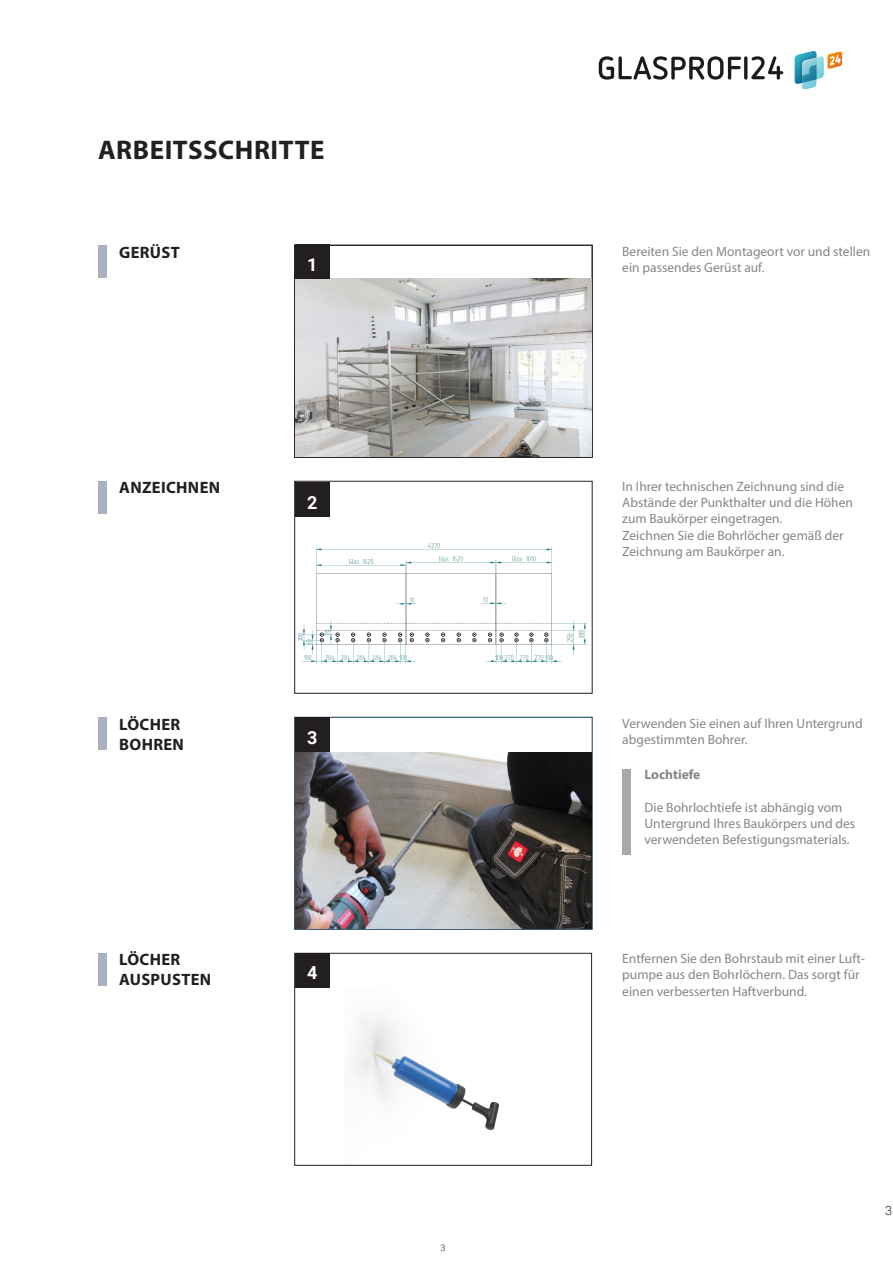
<style>
.page{position:relative;width:893px;height:1263px;background:#fff}
.page>*{position:absolute;margin:0;border:0;box-sizing:border-box;transform-origin:0 0}
.Überschrift_Myriad_Pro{font:700 27px "Myriad Pro";letter-spacing:.02em;color:#231f20}
.Bildbeschreibung_Subhead{font:700 18px "Roboto";color:#fff}
.Kapitelüberschrift_Myriad_Prod{font:700 16.5px/19.8px "Myriad Pro";letter-spacing:.02em;color:#231f20}
.Copy_Myriad_Prod{font:13.5px/16.2px "Myriad Pro";color:#858688}
.Copy_Myriad_Prod-2{font:700 13.5px "Myriad Pro";color:#858688}
.t1{font:300 12.75px "Roboto";color:#231f20}
.t2{font:300 9px "Roboto";color:#231f20}
</style>
<div class="page">
<svg style="left:795px;top:51px;width:47px;height:39px"></svg>
<svg style="left:599px;top:56px;width:184px;height:24px"></svg>
<div style="left:294px;top:953px;width:298px;height:212px;border:1px solid #231f20"></div>
<div style="left:294px;top:717px;width:298px;height:212px;border:1px solid #0d3858"></div>
<div style="left:294px;top:481px;width:298px;height:212px;border:1px solid #231f20"></div>
<div style="left:294px;top:245px;width:298px;height:213px;border:1px solid #231f20"></div>
<div style="left:98px;top:245px;width:8px;height:33px;background:#a8b3bf"></div>
<div style="left:98px;top:481px;width:8px;height:33px;background:#a8b3bf"></div>
<div style="left:98px;top:717px;width:8px;height:33px;background:#a8b3bf"></div>
<div style="left:98px;top:953px;width:8px;height:33px;background:#a8b3bf"></div>
<img style="left:298px;top:543px;width:289px;height:121px">
<img style="left:295px;top:752px;width:296px;height:176px">
<img style="left:348px;top:1017px;width:152px;height:113px">
<img style="left:295px;top:278px;width:296px;height:178px">
<div style="left:295px;top:244px;width:34px;height:34px;background:#231f20"></div>
<div style="left:295px;top:482px;width:34px;height:34px;background:#231f20"></div>
<div style="left:295px;top:717px;width:34px;height:34px;background:#231f20"></div>
<div style="left:295px;top:953px;width:34px;height:34px;background:#231f20"></div>
<div style="left:622px;top:769px;width:8px;height:86px;background:#a8a9ad"></div>
<p class="Überschrift_Myriad_Pro" style="left:98px;top:132px;width:228px">ARBEITSSCHRITTE</p>
<p class="Kapitelüberschrift_Myriad_Prod" style="left:119px;top:242px;width:62px">GERÜST</p>
<p class="Kapitelüberschrift_Myriad_Prod" style="left:119px;top:477px;width:102px">ANZEICHNEN</p>
<p class="Kapitelüberschrift_Myriad_Prod" style="left:119px;top:714px;width:66px">LÖCHER<br>BOHREN</p>
<p class="Kapitelüberschrift_Myriad_Prod" style="left:119px;top:949px;width:94px">LÖCHER<br>AUSPUSTEN</p>
<p class="Bildbeschreibung_Subhead" style="left:307px;top:252px;width:12px">1</p>
<p class="Bildbeschreibung_Subhead" style="left:307px;top:489px;width:12px">2</p>
<p class="Bildbeschreibung_Subhead" style="left:307px;top:725px;width:12px">3</p>
<p class="Bildbeschreibung_Subhead" style="left:307px;top:960px;width:12px">4</p>
<p class="t2" style="left:441px;top:1242px;width:6px">3</p>
<p class="Copy_Myriad_Prod" style="left:622px;top:243px;width:250px">Bereiten Sie den Montageort vor und stellen ein passendes Gerüst auf.</p>
<p class="Copy_Myriad_Prod" style="left:622px;top:478px;width:232px">In Ihrer technischen Zeichnung sind die<br>Abstände der Punkthalter und die Höhen zum Baukörper eingetragen.</p>
<p class="Copy_Myriad_Prod" style="left:622px;top:527px;width:223px">Zeichnen Sie die Bohrlöcher gemäß der<br>Zeichnung am Baukörper an.</p>
<p class="Copy_Myriad_Prod" style="left:622px;top:715px;width:242px">Verwenden Sie einen auf Ihren Untergrund abgestimmten Bohrer.</p>
<p class="Copy_Myriad_Prod-2" style="left:644px;top:766px;width:57px">Lochtiefe</p>
<p class="Copy_Myriad_Prod" style="left:644px;top:799px;width:212px">Die Bohrlochtiefe ist abhängig vom<br>Untergrund Ihres Baukörpers und des verwendeten Befestigungsmaterials.</p>
<p class="Copy_Myriad_Prod" style="left:622px;top:950px;width:244px">Entfernen Sie den Bohrstaub mit einer Luft&shy;pumpe aus den Bohrlöchern. Das sorgt für einen verbesserten Haftverbund.</p>
<p class="t1" style="left:885px;top:1202px;width:9px">3</p>
</div>
